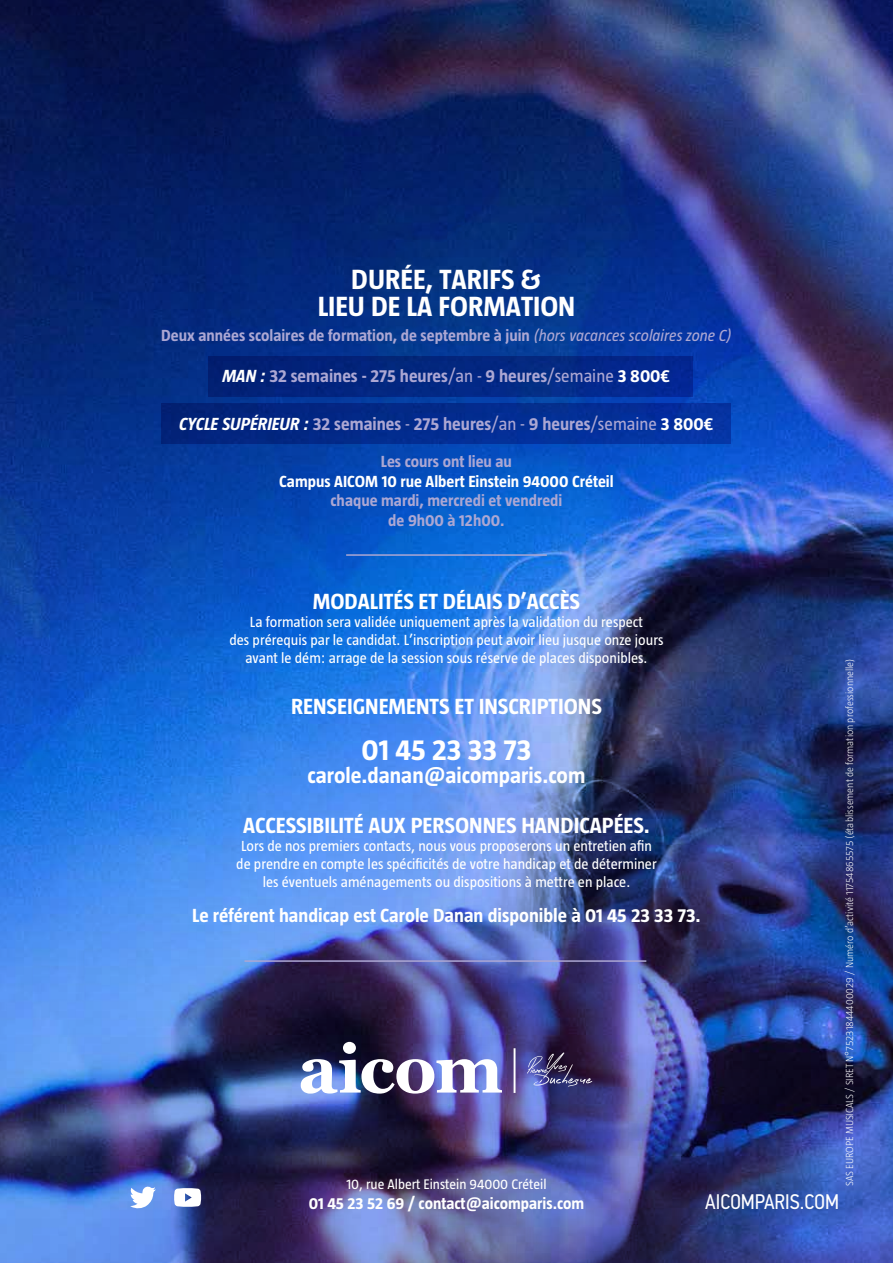
<style>
.page{position:relative;width:893px;height:1263px;background:#fff}
.page>*{position:absolute;margin:0;border:0;box-sizing:border-box;transform-origin:0 0}
.t1{font:700 30px "Taz";color:#fff}
.t2{font:700 28.5px/27px "Taz";color:#fff;text-align:center}
.t3{font:700 22.5px "Taz";color:#fff}
.t4{font:21.15px "PFDIN Text Cond Pro";color:#fff}
.t5{font:700 19.5px "Taz";color:#fff}
.t6{font:700 18px "Taz";color:#aca7d3}
.t7{font:700 16.5px/19.5px "Taz";color:#aca7d3;text-align:center}
.t8{font:700 16.5px "Taz";color:#fff}
.t9{font:15px/18px "Taz";color:#fff;text-align:center}
.t10{font:14.25px "Taz";color:#fff}
.t11{font:300 10.5px "Taz";color:#fff}
.s1{font-weight:400;font-style:italic}
.s2{font-style:italic;color:#fff}
.s3{font-weight:400}
.s4{color:#fff}
</style>
<div class="page">
<img style="left:0;top:0;width:893px;height:1263px">
<img style="left:301px;top:1042px;width:201px;height:51px">
<hr style="left:514px;top:1048px;width:1px;height:45px;background:#fff">
<svg style="left:527px;top:1052px;width:65px;height:34px;background:#4a4270"></svg>
<svg style="left:174px;top:1188px;width:27px;height:19px"></svg>
<svg style="left:130px;top:1185px;width:26px;height:24px"></svg>
<hr style="left:346px;top:554px;width:201px;height:2px;background:#aca7d3">
<hr style="left:244px;top:960px;width:402px;height:2px;background:#aca7d3">
<div style="left:208px;top:356px;width:485px;height:40px;background:linear-gradient(to right,#022173,#042a91)"></div>
<div style="left:162px;top:403px;width:569px;height:41px;background:linear-gradient(to right,#022277,#0435a5)"></div>
<h2 class="t2" style="left:318px;top:265px;width:259px">DURÉE, TARIFS &amp;<br>LIEU DE LA FORMATION</h2>
<p class="t7" style="left:161px;top:326px;width:572px">Deux années scolaires de formation, de septembre à juin <span class="s1">(hors vacances scolaires zone C)</span></p>
<p class="t6" style="left:222px;top:365px;width:450px"><span class="s2">MAN :</span> 32 semaines - 275 heures<span class="s3">/an -</span> 9 heures<span class="s3">/semaine</span> <span class="s4">3 800€</span></p>
<p class="t6" style="left:179px;top:413px;width:536px"><span class="s2">CYCLE SUPÉRIEUR :</span> 32 semaines <span class="s3">-</span> 275 heures<span class="s3">/an -</span> 9 heures<span class="s3">/semaine</span> <span class="s4">3 800€</span></p>
<p class="t7" style="left:381px;top:452px;width:133px">Les cours ont lieu au</p>
<p class="t8" style="left:279px;top:472px;width:336px">Campus AICOM 10 rue Albert Einstein 94000 Créteil</p>
<p class="t7" style="left:331px;top:491px;width:233px">chaque mardi, mercredi et vendredi de 9h00 à 12h00.</p>
<h3 class="t3" style="left:313px;top:589px;width:269px">MODALITÉS ET DÉLAIS D’ACCÈS</h3>
<p class="t9" style="left:229px;top:613px;width:435px">La formation sera validée uniquement après la validation du respect<br>des prérequis par le candidat. L’inscription peut avoir lieu jusque onze jours avant le dém: arrage de la session sous réserve de places disponibles.</p>
<h3 class="t3" style="left:291px;top:693px;width:312px">RENSEIGNEMENTS ET INSCRIPTIONS</h3>
<h1 class="t1" style="left:361px;top:733px;width:172px">01 45 23 33 73</h1>
<h3 class="t3" style="left:308px;top:762px;width:279px">carole.danan@aicomparis.com</h3>
<h3 class="t3" style="left:243px;top:813px;width:408px">ACCESSIBILITÉ AUX PERSONNES HANDICAPÉES.</h3>
<p class="t9" style="left:236px;top:837px;width:422px">Lors de nos premiers contacts, nous vous proposerons un entretien afin de prendre en compte les spécificités de votre handicap et de déterminer les éventuels aménagements ou dispositions à mettre en place.</p>
<h3 class="t5" style="left:192px;top:904px;width:510px">Le référent handicap est Carole Danan disponible à 01 45 23 33 73.</h3>
<p class="t11" style="left:844px;top:1186px;width:529px;rotate:-90deg">SAS EUROPE MUSICALS / SIRET N°75231844400029 / Numéro d’activité 11754865575 (établissement de formation professionnelle)</p>
<p class="t10" style="left:346px;top:1176px;width:202px">10, rue Albert Einstein 94000 Créteil</p>
<p class="t8" style="left:309px;top:1194px;width:277px">01 45 23 52 69 / contact@aicomparis.com</p>
<h3 class="t4" style="left:705px;top:1189px;width:135px">AICOMPARIS.COM</h3>
</div>
